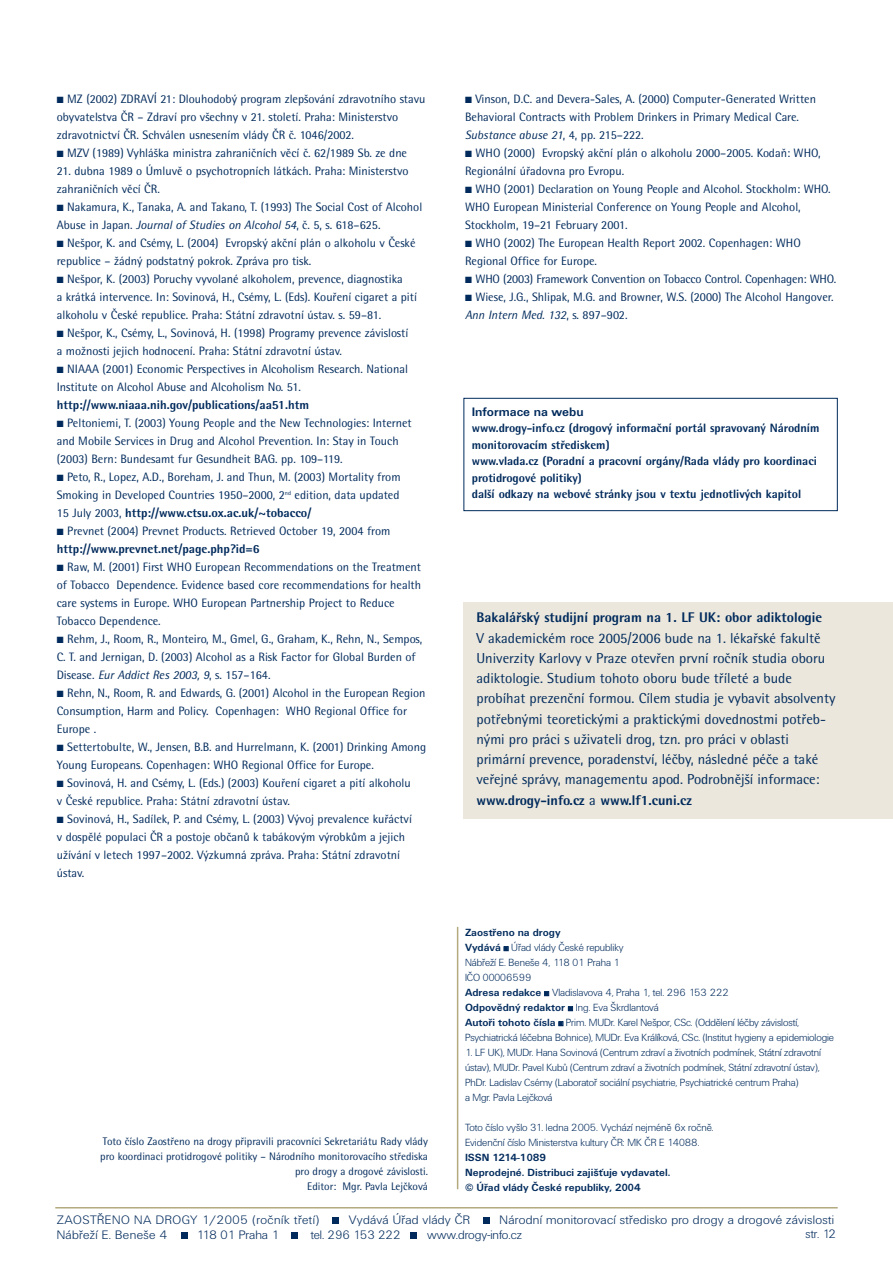
<style>
.page{position:relative;width:893px;height:1263px;background:#fff}
.page>*{position:absolute;margin:0;border:0;box-sizing:border-box;transform-origin:0 0}
.t1{font:16.05px "Rotis Semi Sans Extra Bold CE";color:#002a5c}
.t2{font:14.25px/20.2px "Rotis Semi Sans CE";color:#002a5c}
.t3{font:14.25px "Rotis Semi Sans Extra Bold CE";color:#002a5c}
.t4{font:13.8px/16.5px "Rotis Semi Sans Extra Bold CE";color:#002a5c}
.t5{font:12.75px "Unitus DEE Ligh";letter-spacing:.025em;color:#002a5c;scale:1.05 1}
.t6{font:12.75px "Unitus DEE Ligh";letter-spacing:.025em;color:#002a5c;scale:1.04 1}
.t7{font:12.75px "Unitus DEE Ligh";color:#002a5c}
.t8{font:700 12.75px "Unitus TEE";color:#002a5c}
.t9{font:12.75px "Unitus DEE Ligh";color:#002a5c;scale:1.05 1}
.t10{font:12.75px "Unitus DEE Ligh";letter-spacing:.025em;color:#002a5c}
.t11{font:12px/18px "Rotis Semi Sans CE";color:#002a5c}
.t12{font:10.8px/15px "Unitus DEE Ligh";letter-spacing:-.005em;color:#002a5c}
.t13{font:10.8px/15px "Rotis Semi Sans CE";color:#002a5c;text-align:right}
.t14{font:700 10.8px/15px "Unitus TEE";color:#002a5c}
.s1{font-style:italic}
.s2{font-family:"Rotis Semi Sans CE";font-size:12px}
.s3{font-family:"Rotis Semi Sans CE";font-size:14.25px}
.s4{font-family:"Unitus TEE";font-weight:700}
</style>
<div class="page">
<hr style="left:55px;top:1207px;width:783px;height:1px;background:#b3aa7e">
<div style="left:332px;top:1217px;width:7px;height:7px;background:#002a5c"></div>
<svg style="left:181px;top:1232px;width:6px;height:6px"></svg>
<div style="left:291px;top:1232px;width:7px;height:6px;background:#002a5c"></div>
<svg style="left:411px;top:1232px;width:6px;height:6px"></svg>
<div style="left:483px;top:1217px;width:6px;height:7px;background:#002a5c"></div>
<hr style="left:457px;top:927px;width:1px;height:262px;background:#b3aa7e">
<div style="left:463px;top:398px;width:375px;height:113px;border:1px solid #002a5c"></div>
<div style="left:463px;top:602px;width:430px;height:216px;background:#ebe7dc"></div>
<p class="t11" style="left:57px;top:91px;width:370px">■ MZ (2002) ZDRAVÍ 21: Dlouhodobý program zlepšování zdravotního stavu obyvatelstva ČR – Zdraví pro všechny v 21. století. Praha: Ministerstvo zdravotnictví ČR. Schválen usnesením vlády ČR č. 1046/2002.</p>
<p class="t11" style="left:57px;top:145px;width:352px">■ MZV (1989) Vyhláška ministra zahraničních věcí č. 62/1989 Sb. ze dne</p>
<p class="t11" style="left:57px;top:163px;width:353px">21. dubna 1989 o Úmluvě o psychotropních látkách. Praha: Ministerstvo zahraničních věcí ČR.</p>
<p class="t11" style="left:57px;top:199px;width:367px">■ Nakamura, K., Tanaka, A. and Takano, T. (1993) The Social Cost of Alcohol<br>Abuse in Japan. <span class="s1">Journal of Studies on Alcohol 54</span>, č. 5, s. 618–625.</p>
<p class="t11" style="left:57px;top:235px;width:360px">■ Nešpor, K. and Csémy, L. (2004) Evropský akční plán o alkoholu v České republice – žádný podstatný pokrok. Zpráva pro tisk.</p>
<p class="t11" style="left:57px;top:271px;width:362px">■ Nešpor, K. (2003) Poruchy vyvolané alkoholem, prevence, diagnostika<br>a krátká intervence. In: Sovinová, H., Csémy, L. (Eds). Kouření cigaret a pití alkoholu v České republice. Praha: Státní zdravotní ústav. s. 59–81.</p>
<p class="t11" style="left:57px;top:325px;width:353px">■ Nešpor, K., Csémy, L., Sovinová, H. (1998) Programy prevence závislostí a možnosti jejich hodnocení. Praha: Státní zdravotní ústav.</p>
<p class="t11" style="left:57px;top:361px;width:353px">■ NIAAA (2001) Economic Perspectives in Alcoholism Research. National<br>Institute on Alcohol Abuse and Alcoholism No. 51.</p>
<p class="t3" style="left:57px;top:401px;width:254px">http://www.niaaa.nih.gov/publications/aa51.htm</p>
<p class="t11" style="left:57px;top:415px;width:356px">■ Peltoniemi, T. (2003) Young People and the New Technologies: Internet and Mobile Services in Drug and Alcohol Prevention. In: Stay in Touch (2003) Bern: Bundesamt fur Gesundheit BAG. pp. 109–119.</p>
<p class="t11" style="left:57px;top:469px;width:345px">■ Peto, R., Lopez, A.D., Boreham, J. and Thun, M. (2003) Mortality from<br>Smoking in Developed Countries 1950–2000, 2<sup>nd</sup> edition, data updated</p>
<p class="t3" style="left:57px;top:509px;width:256px"><span class="s2">15 July 2003,</span> http://www.ctsu.ox.ac.uk/~tobacco/</p>
<p class="t11" style="left:57px;top:523px;width:335px">■ Prevnet (2004) Prevnet Products. Retrieved October 19, 2004 from</p>
<p class="t3" style="left:57px;top:545px;width:205px">http://www.prevnet.net/page.php?id=6</p>
<p class="t11" style="left:57px;top:559px;width:366px">■ Raw, M. (2001) First WHO European Recommendations on the Treatment of Tobacco Dependence. Evidence based core recommendations for health care systems in Europe. WHO European Partnership Project to Reduce Tobacco Dependence.</p>
<p class="t11" style="left:57px;top:631px;width:367px">■ Rehm, J., Room, R., Monteiro, M., Gmel, G., Graham, K., Rehn, N., Sempos,<br>C. T. and Jernigan, D. (2003) Alcohol as a Risk Factor for Global Burden of<br>Disease. <span class="s1">Eur Addict Res 2003, 9</span>, s. 157–164.</p>
<p class="t11" style="left:57px;top:685px;width:370px">■ Rehn, N., Room, R. and Edwards, G. (2001) Alcohol in the European Region<br>Consumption, Harm and Policy. Copenhagen: WHO Regional Office for<br>Europe .</p>
<p class="t11" style="left:57px;top:739px;width:371px">■ Settertobulte, W., Jensen, B.B. and Hurrelmann, K. (2001) Drinking Among<br>Young Europeans. Copenhagen: WHO Regional Office for Europe.</p>
<p class="t11" style="left:57px;top:775px;width:355px">■ Sovinová, H. and Csémy, L. (Eds.) (2003) Kouření cigaret a pití alkoholu v České republice. Praha: Státní zdravotní ústav.</p>
<p class="t11" style="left:57px;top:811px;width:357px">■ Sovinová, H., Sadílek, P. and Csémy, L. (2003) Vývoj prevalence kuřáctví v dospělé populaci ČR a postoje občanů k tabákovým výrobkům a jejich užívání v letech 1997–2002. Výzkumná zpráva. Praha: Státní zdravotní ústav.</p>
<p class="t13" style="left:100px;top:1135px;width:329px">Toto číslo Zaostřeno na drogy připravili pracovníci Sekretariátu Rady vlády pro koordinaci protidrogové politiky – Národního monitorovacího střediska pro drogy a drogové závislosti.<br>Editor: Mgr. Pavla Lejčková</p>
<p class="t11" style="left:465px;top:91px;width:352px">■ Vinson, D.C. and Devera-Sales, A. (2000) Computer-Generated Written<br>Behavioral Contracts with Problem Drinkers in Primary Medical Care.<br><span class="s1">Substance abuse 21</span>, 4, pp. 215–222.</p>
<p class="t11" style="left:465px;top:145px;width:357px">■ WHO (2000) Evropský akční plán o alkoholu 2000–2005. Kodaň: WHO,<br>Regionální úřadovna pro Evropu.</p>
<p class="t11" style="left:465px;top:181px;width:367px">■ WHO (2001) Declaration on Young People and Alcohol. Stockholm: WHO.<br>WHO European Ministerial Conference on Young People and Alcohol,<br>Stockholm, 19–21 February 2001.</p>
<p class="t11" style="left:465px;top:235px;width:337px">■ WHO (2002) The European Health Report 2002. Copenhagen: WHO<br>Regional Office for Europe.</p>
<p class="t11" style="left:465px;top:271px;width:373px">■ WHO (2003) Framework Convention on Tobacco Control. Copenhagen: WHO.</p>
<p class="t11" style="left:465px;top:289px;width:370px">■ Wiese, J.G., Shlipak, M.G. and Browner, W.S. (2000) The Alcohol Hangover.<br><span class="s1">Ann Intern Med. 132</span>, s. 897–902.</p>
<p class="t8" style="left:472px;top:407px;width:113px">Informace na webu</p>
<p class="t4" style="left:472px;top:421px;width:349px">www.drogy-info.cz (drogový informační portál spravovaný Národním monitorovacím střediskem)<br>www.vlada.cz (Poradní a pracovní orgány/Rada vlády pro koordinaci protidrogové politiky)<br>další odkazy na webové stránky jsou v textu jednotlivých kapitol</p>
<h1 class="t1" style="left:476px;top:613px;width:347px">Bakalářský studijní program na 1. LF UK: obor adiktologie</h1>
<p class="t2" style="left:476px;top:629px;width:361px">V akademickém roce 2005/2006 bude na 1. lékařské fakultě Univerzity Karlovy v Praze otevřen první ročník studia oboru adiktologie. Studium tohoto oboru bude tříleté a bude probíhat prezenční formou. Cílem studia je vybavit absolventy potřebnými teoretickými a praktickými dovednostmi potřeb&shy;nými pro práci s uživateli drog, tzn. pro práci v oblasti primární prevence, poradenství, léčby, následné péče a také veřejné správy, managementu apod. Podrobnější informace:</p>
<h1 class="t1" style="left:476px;top:795px;width:217px">www.drogy-info.cz <span class="s3">a</span> www.lf1.cuni.cz</h1>
<p class="t14" style="left:465px;top:926px;width:97px">Zaostřeno na drogy</p>
<p class="t12" style="left:465px;top:941px;width:371px"><span class="s4">Vydává</span> ■ Úřad vlády České republiky<br>Nábřeží E. Beneše 4, 118 01 Praha 1<br>IČO 00006599<br><span class="s4">Adresa redakce</span> ■ Vladislavova 4, Praha 1, tel. 296 153 222<br><span class="s4">Odpovědný redaktor</span> ■ Ing. Eva Škrdlantová<br><span class="s4">Autoři tohoto čísla</span> ■ Prim. MUDr. Karel Nešpor, CSc. (Oddělení léčby závislostí, Psychiatrická léčebna Bohnice), MUDr. Eva Králíková, CSc. (Institut hygieny a epidemiologie</p>
<p class="t12" style="left:465px;top:1046px;width:358px">1. LF UK), MUDr. Hana Sovinová (Centrum zdraví a životních podmínek, Státní zdravotní ústav), MUDr. Pavel Kubů (Centrum zdraví a životních podmínek, Státní zdravotní ústav), PhDr. Ladislav Csémy (Laboratoř sociální psychiatrie, Psychiatrické centrum Praha)<br>a Mgr. Pavla Lejčková</p>
<p class="t12" style="left:465px;top:1121px;width:250px">Toto číslo vyšlo 31. ledna 2005. Vychází nejméně 6x ročně.<br>Evidenční číslo Ministerstva kultury ČR: MK ČR E 14088.</p>
<p class="t14" style="left:465px;top:1151px;width:207px">ISSN 1214-1089<br>Neprodejné. Distribuci zajišťuje vydavatel. © Úřad vlády České republiky, 2004</p>
<p class="t6" style="left:57px;top:1214px;width:254px">ZAOSTŘENO NA DROGY 1/2005 (ročník třetí)</p>
<p class="t5" style="left:349px;top:1214px;width:117px">Vydává Úřad vlády ČR</p>
<p class="t5" style="left:500px;top:1214px;width:320px">Národní monitorovací středisko pro drogy a drogové závislosti</p>
<p class="t5" style="left:57px;top:1229px;width:107px">Nábřeží E. Beneše 4</p>
<p class="t9" style="left:196px;top:1229px;width:80px">118 01 Praha 1</p>
<p class="t7" style="left:311px;top:1229px;width:91px">tel. 296 153 222</p>
<p class="t7" style="left:427px;top:1229px;width:96px">www.drogy-info.cz</p>
<p class="t10" style="left:805px;top:1229px;width:32px">str. 12</p>
</div>
